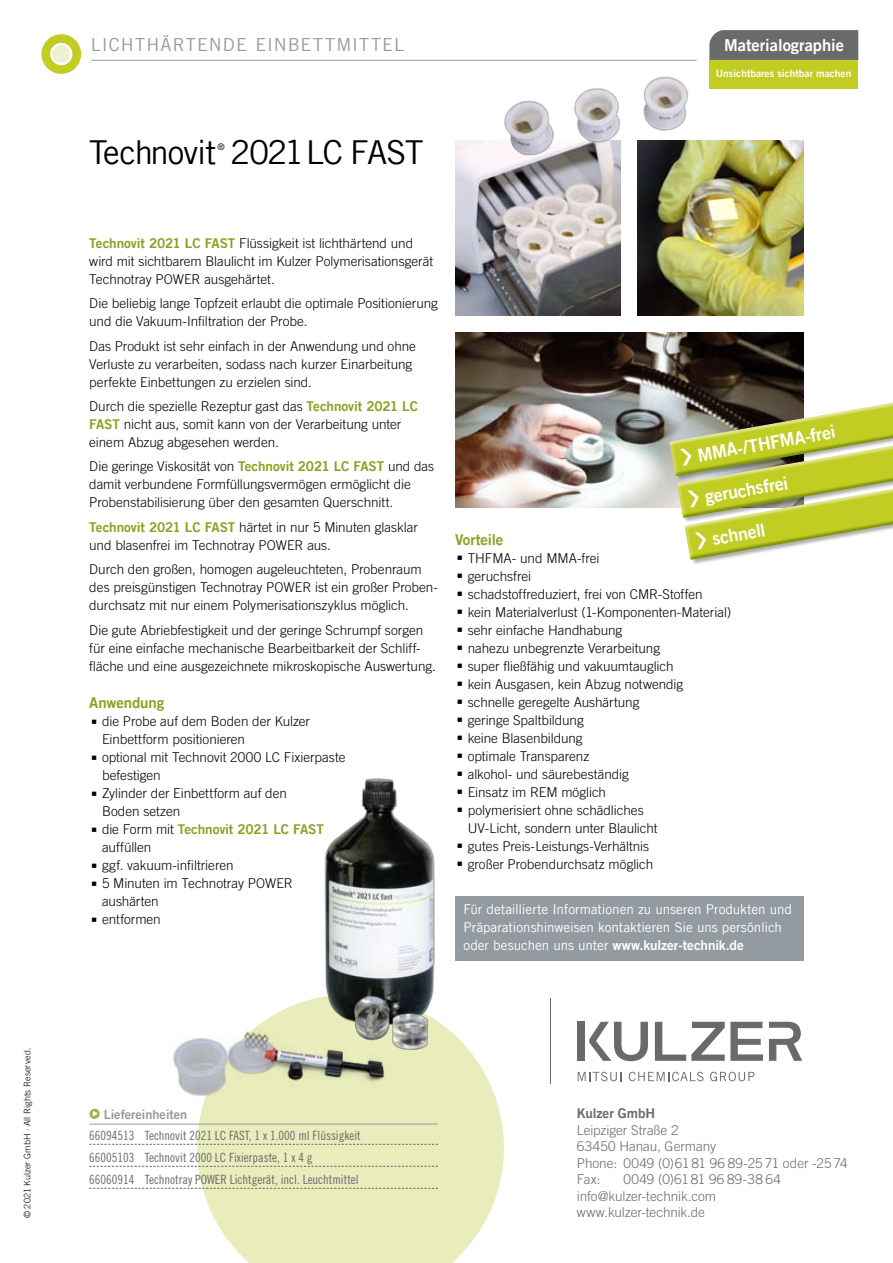
<style>
.page{position:relative;width:893px;height:1263px;background:#fff}
.page>*{position:absolute;margin:0;border:0;box-sizing:border-box;transform-origin:0 0}
.t1{font:33px "Trade Gothic LT Com";letter-spacing:-.04em;color:#000}
.t2{font:18px "Trade Gothic LT Com Bd 2";color:#fff}
.t3{font:18px "Trade Gothic LT Com";letter-spacing:.06em;color:#939ba1}
.t4{font:16.5px "Trade Gothic LT Com Bd 2";color:#fff}
.t5{font:15px "Trade Gothic LT Com Bd 2";letter-spacing:-.005em;color:#8ba022}
.t6{font:300 13.5px/18px "Trade Gothic LT Com";letter-spacing:-.005em;color:#000}
.t7{font:300 13.5px/16.5px "Trade Gothic LT Com";color:#696a6c}
.t8{font:13.5px/18px "Trade Gothic LT Com";letter-spacing:-.005em;color:#fff}
.t9{font:13.5px "Trade Gothic LT Com Bd 2";color:#fff}
.t10{font:13.5px "Trade Gothic LT Com Bd 2";letter-spacing:-.01em;color:#8ba022}
.t11{font:13.5px "Trade Gothic LT Com Bd 2";letter-spacing:-.005em;color:#696a6c}
.t12{font:300 13.5px "Trade Gothic";letter-spacing:-.005em;color:#000}
.t13{font:12.75px/22px "Trade Gothic Cond Eighteen";color:#696a6c}
.t14{font:12.75px "Trade Gothic LT Com Bd 2";color:#939ba1}
.t15{font:10.2px "Trade Gothic LT Com Bd 2";color:#fff}
.t16{font:300 9px "Trade Gothic LT Com";letter-spacing:.01em;color:#000}
.t17{font:9px "Trade Gothic LT Com";color:#000}
.s1{font-family:"Trade Gothic LT Com Bd 2";font-weight:400;color:#8ba022}
.s2{font-family:"Trade Gothic";font-weight:300;color:#000}
.s3{font-family:"Trade Gothic LT Com"}
</style>
<div class="page">
<svg style="left:197px;top:998px;width:307px;height:265px;background:#ebefc5"></svg>
<div style="left:709px;top:59px;width:149px;height:30px;background:#c2cd23"></div>
<svg style="left:709px;top:30px;width:149px;height:30px;background:#6b6d6e"></svg>
<hr style="left:89px;top:1124px;width:349px;height:1px;background:#939ba1">
<svg style="left:89px;top:1144px;width:349px;height:1px"></svg>
<svg style="left:89px;top:1166px;width:349px;height:1px"></svg>
<svg style="left:89px;top:1188px;width:349px;height:1px"></svg>
<div style="left:87px;top:1106px;width:22px;height:15px;background:#000;opacity:.75"></div>
<svg style="left:93px;top:1111px;width:5px;height:5px"></svg>
<img style="left:638px;top:140px;width:166px;height:175px">
<img style="left:455px;top:140px;width:166px;height:175px">
<img style="left:455px;top:332px;width:349px;height:175px">
<img style="left:492px;top:76px;width:209px;height:94px">
<img style="left:173px;top:1002px;width:224px;height:110px">
<div style="left:455px;top:896px;width:349px;height:64px;background:#939ba1"></div>
<svg style="left:660px;top:350px;width:233px;height:214px"></svg>
<hr style="left:550px;top:998px;width:1px;height:85px;background:#696a6c">
<svg style="left:578px;top:1072px;width:43px;height:9px"></svg>
<svg style="left:629px;top:1072px;width:74px;height:9px"></svg>
<svg style="left:710px;top:1072px;width:44px;height:9px"></svg>
<svg style="left:769px;top:1022px;width:33px;height:39px"></svg>
<div style="left:578px;top:1022px;width:7px;height:39px;background:#696a6c"></div>
<svg style="left:655px;top:1022px;width:108px;height:39px"></svg>
<svg style="left:589px;top:1022px;width:59px;height:39px"></svg>
<hr style="left:91px;top:60px;width:605px;height:1px;background:#939ba1">
<div style="left:41px;top:34px;width:40px;height:40px;background:#c2cd23;border-radius:50%"></div>
<div style="left:51px;top:44px;width:20px;height:20px;background:#eef1d1;border-radius:50%"></div>
<div style="left:50px;top:43px;width:22px;height:22px;border:2px solid #fff;border-radius:50%"></div>
<img style="left:316px;top:778px;width:138px;height:274px">
<p class="t16" style="left:22px;top:1218px;width:172px;rotate:-90deg">© 2021 Kulzer GmbH · All Rights Reserved.</p>
<h2 class="t3" style="left:91px;top:33px;width:315px">LICHTHÄRTENDE EINBETTMITTEL</h2>
<h1 class="t1" style="left:89px;top:132px;width:336px">Technovit 2021LC FAST</h1>
<p class="t17" style="left:218px;top:141px;width:9px">®</p>
<p class="t4" style="left:724px;top:35px;width:122px">Materialographie</p>
<p class="t15" style="left:716px;top:67px;width:137px">Unsichtbares sichtbar machen</p>
<p class="t6" style="left:89px;top:234px;width:345px"><span class="s1">Technovit 2021 LC FAST</span> Flüssigkeit ist lichthärtend und wird mit sichtbarem Blaulicht im Kulzer Polymerisationsgerät<br>Technotray POWER ausgehärtet.</p>
<p class="t6" style="left:89px;top:294px;width:350px">Die beliebig lange Topfzeit erlaubt die optimale Positionierung und die Vakuum-Infiltration der Probe.</p>
<p class="t6" style="left:89px;top:337px;width:328px">Das Produkt ist sehr einfach in der Anwendung und ohne<br>Verluste zu verarbeiten, sodass nach kurzer Einarbeitung perfekte Einbettungen zu erzielen sind.</p>
<p class="t6" style="left:89px;top:397px;width:330px">Durch die spezielle Rezeptur gast das <span class="s1">Technovit 2021 LC<br>FAST</span> nicht aus, somit kann von der Verarbeitung unter einem Abzug abgesehen werden.</p>
<p class="t6" style="left:89px;top:457px;width:346px">Die geringe Viskosität von <span class="s1">Technovit 2021 LC FAST</span> und das damit verbundene Formfüllungsvermögen ermöglicht die<br>Probenstabilisierung über den gesamten Querschnitt.</p>
<p class="t6" style="left:89px;top:518px;width:330px"><span class="s1">Technovit 2021 LC FAST</span> härtet in nur 5 Minuten glasklar und blasenfrei im Technotray POWER aus.</p>
<p class="t6" style="left:89px;top:560px;width:350px">Durch den großen, homogen augeleuchteten, Probenraum des preisgünstigen Technotray POWER ist ein großer Proben&shy;durchsatz mit nur einem Polymerisationszyklus möglich.</p>
<p class="t6" style="left:89px;top:621px;width:348px">Die gute Abriebfestigkeit und der geringe Schrumpf sorgen für eine einfache mechanische Bearbeitbarkeit der Schliff&shy;fläche und eine ausgezeichnete mikroskopische Auswertung.</p>
<p class="t5" style="left:89px;top:693px;width:76px">Anwendung</p>
<p class="t6" style="left:102px;top:712px;width:245px">die Probe auf dem Boden der Kulzer<br>Einbettform positionieren<br>optional mit Technovit 2000 LC Fixierpaste befestigen<br>Zylinder der Einbettform auf den<br>Boden setzen</p>
<p class="t10" style="left:102px;top:821px;width:223px"><span class="s2">die Form mit</span> Technovit 2021 LC FAST</p>
<p class="t12" style="left:102px;top:839px;width:51px">auffüllen</p>
<p class="t6" style="left:102px;top:856px;width:192px">ggf. vakuum-infiltrieren<br>5 Minuten im Technotray POWER aushärten<br>entformen</p>
<h2 class="t2" style="left:696px;top:444px;width:141px;rotate:-10deg">MMA-/THFMA-frei</h2>
<h2 class="t2" style="left:703px;top:486px;width:86px;rotate:-10deg">geruchsfrei</h2>
<h2 class="t2" style="left:710px;top:528px;width:55px;rotate:-10deg">schnell</h2>
<p class="t5" style="left:455px;top:530px;width:50px">Vorteile</p>
<p class="t6" style="left:468px;top:549px;width:265px">THFMA- und MMA-frei<br>geruchsfrei<br>schadstoffreduziert, frei von CMR-Stoffen<br>kein Materialverlust (1-Komponenten-Material) sehr einfache Handhabung<br>nahezu unbegrenzte Verarbeitung<br>super fließfähig und vakuumtauglich<br>kein Ausgasen, kein Abzug notwendig schnelle geregelte Aushärtung<br>geringe Spaltbildung<br>keine Blasenbildung<br>optimale Transparenz<br>alkohol- und säurebeständig<br>Einsatz im REM möglich<br>polymerisiert ohne schädliches<br>UV-Licht, sondern unter Blaulicht<br>gutes Preis-Leistungs-Verhältnis<br>großer Probendurchsatz möglich</p>
<p class="t8" style="left:463px;top:900px;width:330px">Für detaillierte Informationen zu unseren Produkten und<br>Präparationshinweisen kontaktieren Sie uns persönlich</p>
<p class="t9" style="left:463px;top:937px;width:282px"><span class="s3">oder besuchen uns unter</span> www.kulzer-technik.de</p>
<p class="t14" style="left:104px;top:1106px;width:85px">Liefereinheiten</p>
<p class="t13" style="left:89px;top:1124px;width:273px">66094513 Technovit 2021 LC FAST, 1 x 1.000 ml Flüssigkeit<br>66005103 Technovit 2000 LC Fixierpaste, 1 x 4 g<br>66060914 Technotray POWER Lichtgerät, incl. Leuchtmittel</p>
<p class="t11" style="left:577px;top:1105px;width:80px">Kulzer GmbH</p>
<p class="t7" style="left:577px;top:1121px;width:272px">Leipziger Straße 2<br>63450 Hanau, Germany<br>Phone: 0049 (0)6181 96 89-25 71 oder -25 74<br>Fax:</p>
<p class="t7" style="left:577px;top:1171px;width:206px;text-indent:46px">0049 (0)6181 96 89-38 64 info@kulzer-technik.com</p>
<p class="t7" style="left:577px;top:1204px;width:130px">www.kulzer-technik.de</p>
</div>
